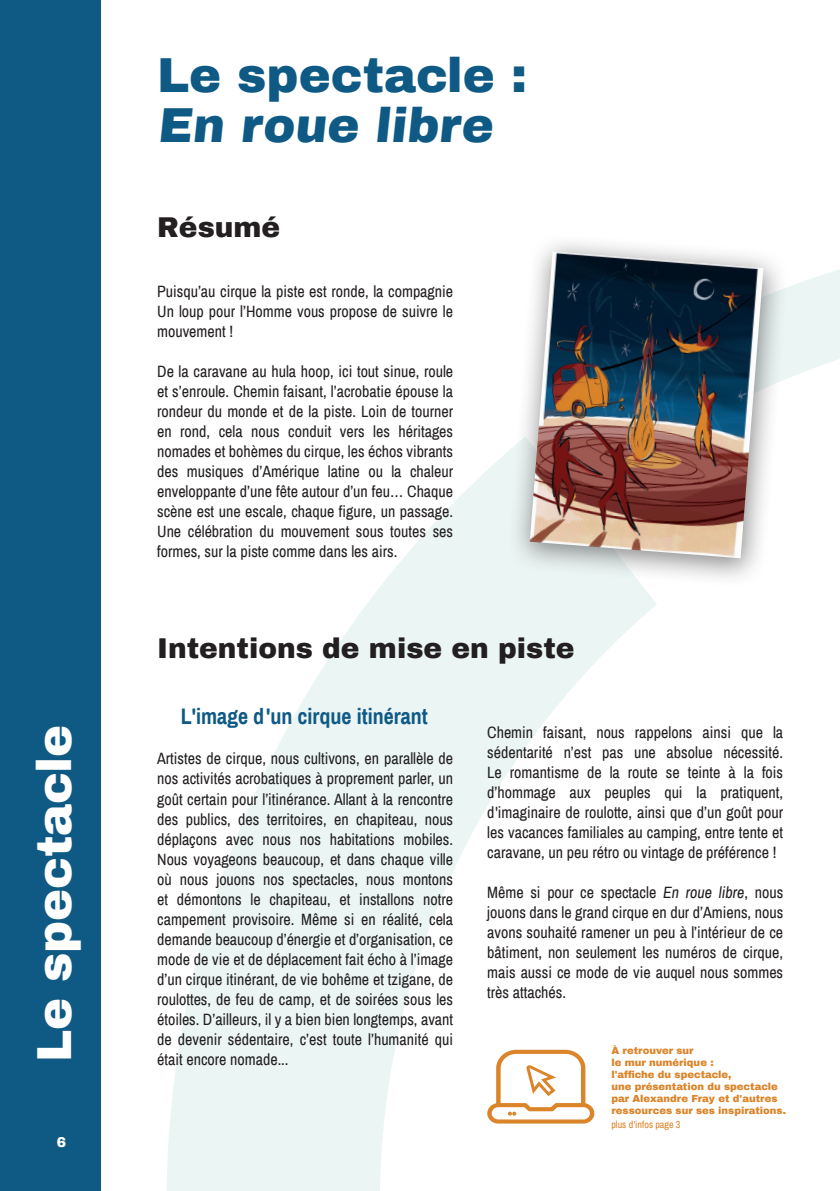
<style>
.page{position:relative;width:840px;height:1191px;background:#fff}
.page>*{position:absolute;margin:0;border:0;box-sizing:border-box;transform-origin:0 0}
.t1{font:900 48px "Archivo";color:#0f5a85}
.t2{font:900 48px "Archivo";color:#fff}
.t3{font:900 28px "Archivo";color:#231f20}
.t4{font:700 22px "Archivo Narrow";color:#0f5a85}
.t5{font:16px/20px "Archivo Narrow";color:#231f20;text-align:justify}
.t6{font:900 14px "Archivo";color:#fff}
.t7{font:900 10px/12px "Archivo";color:#db8429}
.t8{font:10px "Archivo Narrow";color:#db8429}
.s1{font-style:italic}
</style>
<div class="page">
<svg style="left:656px;top:270px;width:183px;height:335px"></svg>
<svg style="left:167px;top:453px;width:489px;height:738px"></svg>
<div style="left:0;top:0;width:100px;height:1191px;background:#0f5a85"></div>
<div style="left:507px;top:232px;width:282px;height:355px;background:#231f20;opacity:.51"></div>
<img style="left:529px;top:251px;width:234px;height:307px">
<svg style="left:487px;top:1049px;width:107px;height:74px"></svg>
<p class="t2" style="left:25px;top:1062px;width:339px;rotate:-90deg">Le spectacle</p>
<p class="t6" style="left:57px;top:1133px;width:11px">6</p>
<p class="t1" style="left:157px;top:46px;width:371px">Le spectacle :</p>
<p class="t1" style="left:157px;top:96px;width:343px">En roue libre</p>
<p class="t3" style="left:157px;top:210px;width:124px">Résumé</p>
<p class="t5" style="left:157px;top:281px;width:297px">Puisqu’au cirque la piste est ronde, la compagnie Un loup pour l’Homme vous propose de suivre le mouvement !</p>
<p class="t5" style="left:157px;top:361px;width:297px">De la caravane au hula hoop, ici tout sinue, roule et s’enroule. Chemin faisant, l’acrobatie épouse la rondeur du monde et de la piste. Loin de tourner en rond, cela nous conduit vers les héritages nomades et bohèmes du cirque, les échos vibrants des musiques d’Amérique latine ou la chaleur enveloppante d’une fête autour d’un feu… Chaque scène est une escale, chaque figure, un passage.<br>Une célébration du mouvement sous toutes ses formes, sur la piste comme dans les airs.</p>
<p class="t3" style="left:157px;top:631px;width:418px">Intentions de mise en piste</p>
<p class="t4" style="left:181px;top:701px;width:248px">L'image d'un cirque itinérant</p>
<p class="t5" style="left:157px;top:748px;width:297px">Artistes de cirque, nous cultivons, en parallèle de nos activités acrobatiques à proprement parler, un goût certain pour l’itinérance. Allant à la rencontre des publics, des territoires, en chapiteau, nous déplaçons avec nous nos habitations mobiles.<br>Nous voyageons beaucoup, et dans chaque ville où nous jouons nos spectacles, nous montons et démontons le chapiteau, et installons notre campement provisoire. Même si en réalité, cela demande beaucoup d’énergie et d’organisation, ce mode de vie et de déplacement fait écho à l’image d’un cirque itinérant, de vie bohême et tzigane, de roulottes, de feu de camp, et de soirées sous les étoiles. D’ailleurs, il y a bien bien longtemps, avant de devenir sédentaire, c’est toute l’humanité qui était encore nomade...</p>
<p class="t5" style="left:487px;top:722px;width:297px">Chemin faisant, nous rappelons ainsi que la sédentarité n’est pas une absolue nécessité.<br>Le romantisme de la route se teinte à la fois d’hommage aux peuples qui la pratiquent, d'imaginaire de roulotte, ainsi que d’un goût pour les vacances familiales au camping, entre tente et caravane, un peu rétro ou vintage de préférence !</p>
<p class="t5" style="left:487px;top:882px;width:297px">Même si pour ce spectacle <span class="s1">En roue libre</span>, nous jouons dans le grand cirque en dur d’Amiens, nous avons souhaité ramener un peu à l’intérieur de ce bâtiment, non seulement les numéros de cirque, mais aussi ce mode de vie auquel nous sommes très attachés.</p>
<p class="t7" style="left:611px;top:1044px;width:84px">À retrouver sur</p>
<p class="t7" style="left:611px;top:1056px;width:104px">le mur numérique :</p>
<p class="t7" style="left:611px;top:1068px;width:122px">l'affiche du spectacle,</p>
<p class="t7" style="left:611px;top:1080px;width:176px">une présentation du spectacle par Alexandre Fray et d'autres ressources sur ses inspirations.</p>
<p class="t8" style="left:611px;top:1117px;width:71px">plus d'infos page 3</p>
</div>
